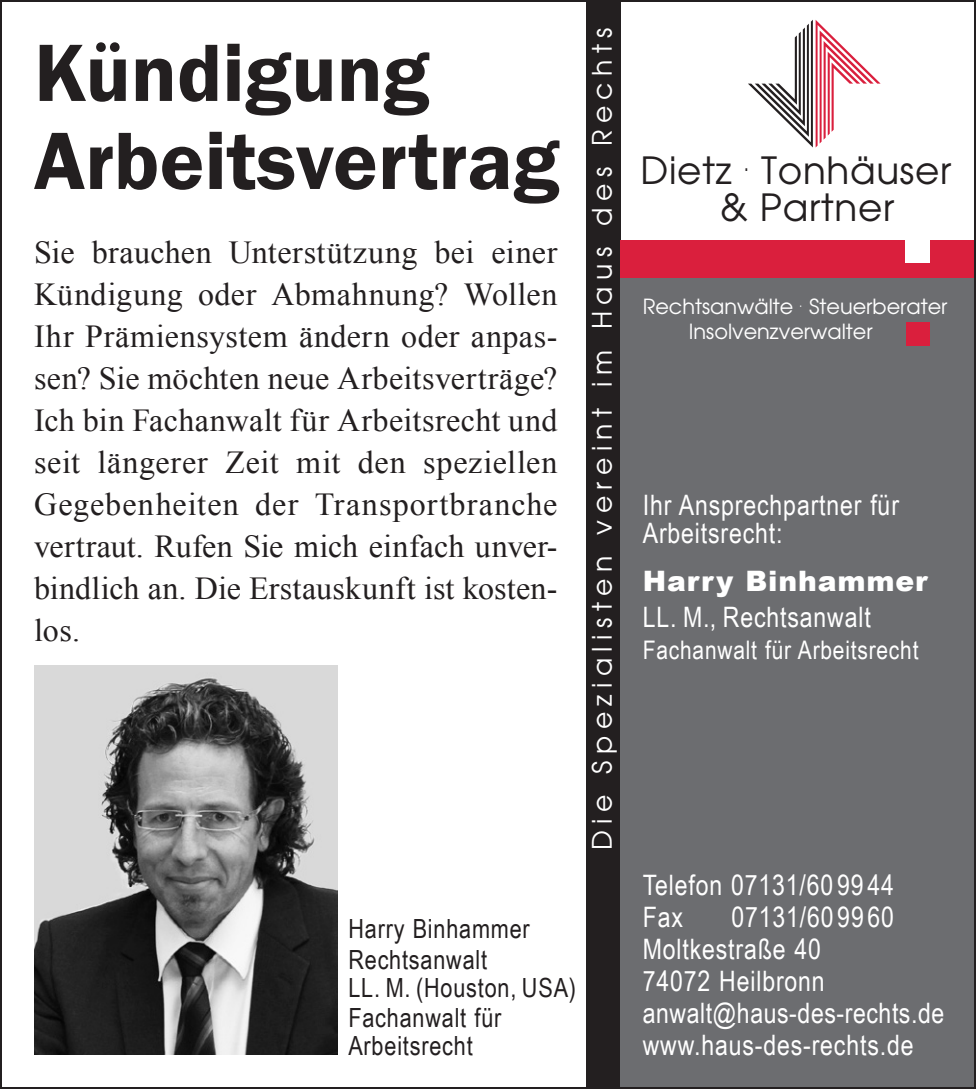
<style>
.page{position:relative;width:976px;height:1089px;background:#fff}
.page>*{position:absolute;margin:0;border:0;box-sizing:border-box;transform-origin:0 0}
.t1{font:84px/88px "Franklin Got TOT Dem";color:#231f20}
.t2{font:37.2px/37.2px "Avant Garde";letter-spacing:.02em;color:#231f20;text-align:center}
.t3{font:32px/42px "Times New Roman";letter-spacing:.005em;color:#231f20;text-align:justify}
.t4{font:28px/32px "Arial Narrow";letter-spacing:.03em;color:#fff}
.t5{font:900 28px "Arial";letter-spacing:.03em;color:#fff}
.t6{font:26.8px "Avant Garde";letter-spacing:.24em;color:#fff}
.t7{font:26.4px/29.2px "Arial Narrow";letter-spacing:.03em;color:#231f20}
.t8{font:25.6px "Arial Narrow";letter-spacing:.03em;color:#fff}
.t9{font:20.8px/24.8px "Avant Garde";color:#fff}
</style>
<div class="page">
<div style="left:586px;top:0;width:34px;height:1089px;background:#231f20"></div>
<div style="left:620px;top:278px;width:355px;height:811px;background:#6c6d70"></div>
<svg style="left:748px;top:20px;width:132px;height:127px"></svg>
<div style="left:620px;top:240px;width:355px;height:38px;background:#da1f3d"></div>
<div style="left:905px;top:238px;width:24px;height:25px;background:#fff"></div>
<div style="left:905px;top:323px;width:23px;height:23px;background:#da1f3d"></div>
<img style="left:34px;top:665px;width:303px;height:389px">
<h1 class="t1" style="left:34px;top:30px;width:526px">Kündigung<br>Arbeitsvertrag</h1>
<p class="t3" style="left:34px;top:231px;width:524px">Sie brauchen Unterstützung bei einer Kündigung oder Abmahnung? Wollen Ihr Prämiensystem ändern oder anpas&shy;sen? Sie möchten neue Arbeitsverträge?<br>Ich bin Fachanwalt für Arbeitsrecht und seit längerer Zeit mit den speziellen Gegebenheiten der Transportbranche vertraut. Rufen Sie mich einfach unver&shy;bindlich an. Die Erstauskunft ist kosten&shy;los.</p>
<p class="t6" style="left:585px;top:850px;width:824px;rotate:-90deg">Die Spezialisten vereint im Haus des Rechts</p>
<p class="t7" style="left:348px;top:913px;width:229px">Harry Binhammer<br>Rechtsanwalt<br>LL. M. (Houston, USA)<br>Fachanwalt für<br>Arbeitsrecht</p>
<p class="t2" style="left:640px;top:151px;width:312px">Dietz <sup>.</sup> Tonhäuser &amp; Partner</p>
<p class="t9" style="left:688px;top:293px;width:260px;text-indent:-46px">Rechtsanwälte <sup>.</sup> Steuerberater<br>Insolvenzverwalter</p>
<p class="t4" style="left:642px;top:489px;width:258px;line-height:28.8px">Ihr Ansprechpartner für<br>Arbeitsrecht:</p>
<p class="t5" style="left:642px;top:561px;width:286px">Harry Binhammer</p>
<p class="t4" style="left:642px;top:599px;width:229px">LL. M., Rechtsanwalt</p>
<p class="t8" style="left:642px;top:631px;width:277px">Fachanwalt für Arbeitsrecht</p>
<p class="t4" style="left:642px;top:868px;width:252px">Telefon 07131/609944<br>Fax</p>
<p class="t4" style="left:642px;top:900px;width:303px;text-indent:89px">07131/609960<br>Moltkestraße 40<br>74072 Heilbronn anwalt@haus-des-rechts.de www.haus-des-rechts.de</p>
</div>
